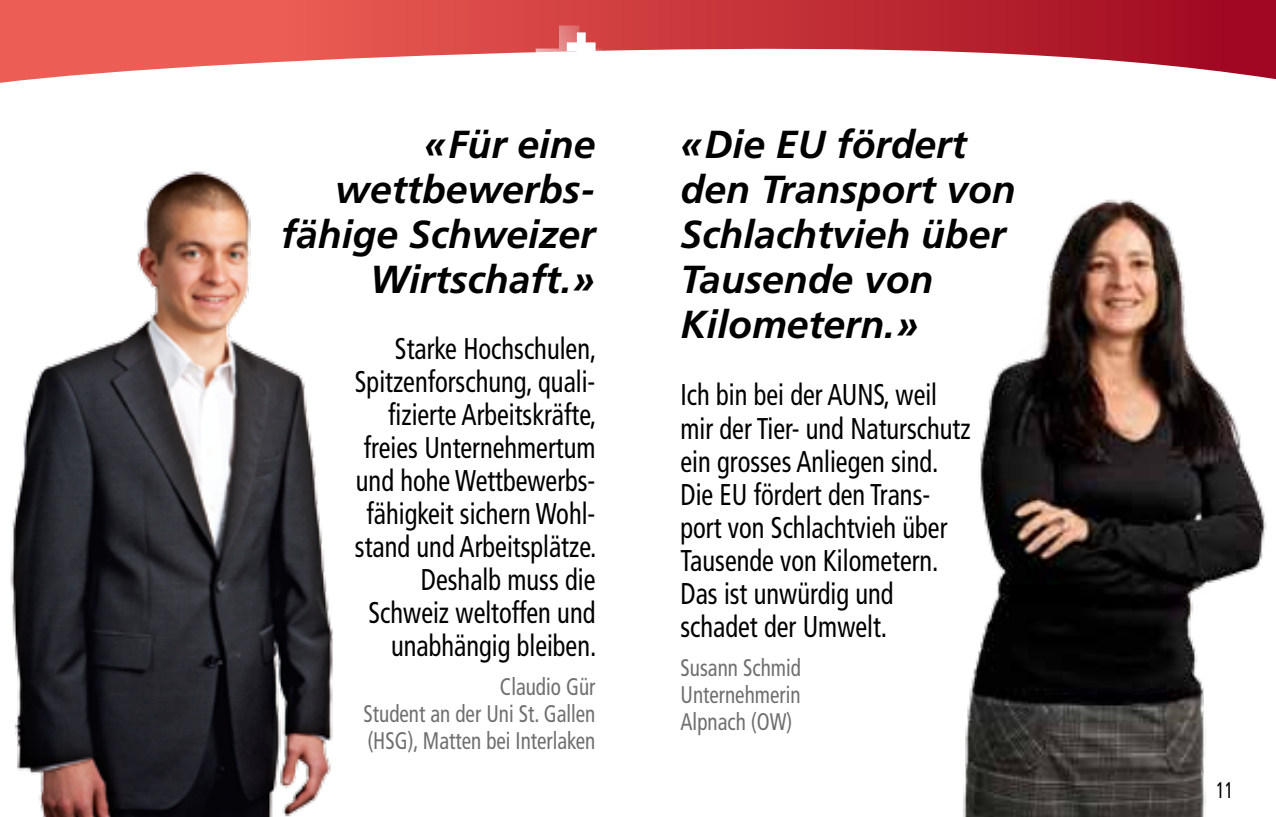
<style>
.page{position:relative;width:1276px;height:817px;background:#fff}
.page>*{position:absolute;margin:0;border:0;box-sizing:border-box;transform-origin:0 0}
.t1{font:italic 700 39px/45px "Frutiger";color:#000;text-align:right}
.t2{font:condensed 30px/33px "Frutiger";color:#000;scale:.88 1}
.t3{font:condensed 24px/27px "Frutiger";color:#6f6f6e;text-align:justify;scale:.88 1}
.t4{font:condensed 22.5px "Frutiger";color:#000;scale:.8 1}
</style>
<div class="page">
<img style="left:963px;top:199px;width:304px;height:617px">
<img style="left:10px;top:171px;width:323px;height:645px">
<svg style="left:0;top:0;width:638px;height:83px"></svg>
<svg style="left:536px;top:26px;width:66px;height:57px"></svg>
<svg style="left:638px;top:0;width:638px;height:79px"></svg>
<h1 class="t1" style="left:281px;top:121px;width:316px">«Für eine wettbewerbs&shy;fähige Schweizer<br>Wirtschaft.»</h1>
<h1 class="t1" style="left:680px;top:121px;width:337px;text-align:left">«Die EU fördert den Transport von<br>Schlachtvieh über<br>Tausende von<br>Kilometern.»</h1>
<p class="t2" style="left:355px;top:332px;width:276px;text-align:right">Starke Hochschulen,<br>Spitzenforschung, quali&shy;fizierte Arbeitskräfte, freies Unternehmertum und hohe Wettbewerbs&shy;fähigkeit sichern Wohl&shy;stand und Arbeitsplätze.<br>Deshalb muss die<br>Schweiz weltoffen und unabhängig bleiben.</p>
<p class="t3" style="left:363px;top:673px;width:265px;text-indent:136px">Claudio Gür Student an der Uni St. Gallen (HSG), Matten bei Interlaken</p>
<p class="t2" style="left:680px;top:378px;width:331px">Ich bin bei der AUNS, weil mir der Tier- und Naturschutz ein grosses Anliegen sind.<br>Die EU fördert den Trans&shy;port von Schlachtvieh über<br>Tausende von Kilometern.<br>Das ist unwürdig und schadet der Umwelt.</p>
<p class="t3" style="left:680px;top:653px;width:138px">Susann Schmid Unternehmerin Alpnach (OW)</p>
<p class="t4" style="left:1216px;top:776px;width:23px">11</p>
</div>
